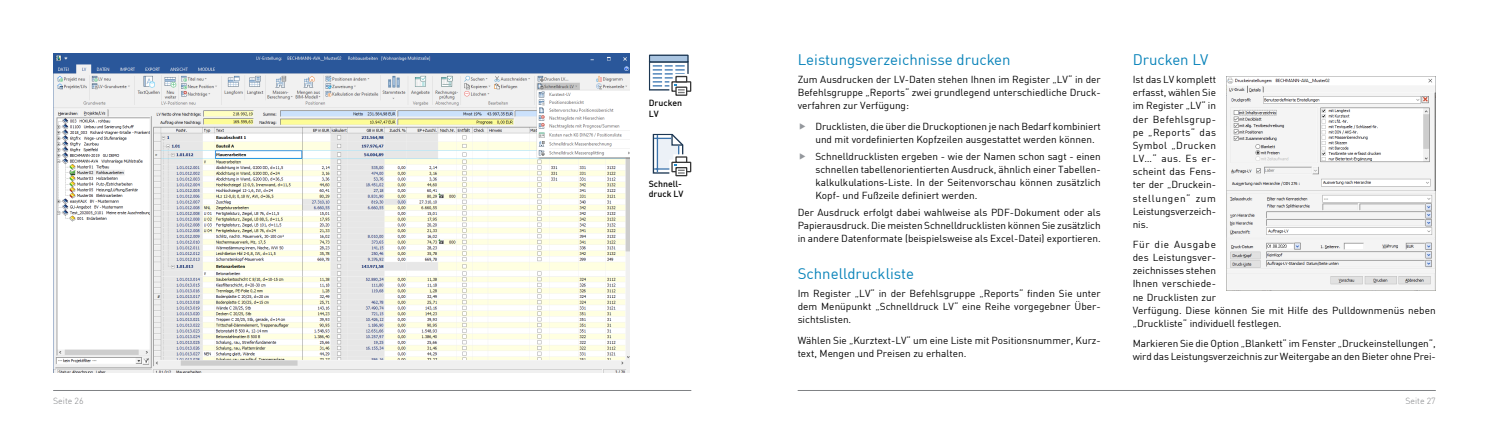
<style>
.page{position:relative;width:1489px;height:426px;background:#fff}
.page>*{position:absolute;margin:0;border:0;box-sizing:border-box;transform-origin:0 0}
.t1{font:15px "DIN Offc";color:#0782b9}
.t2{font:10px/13.1px "DIN Offc";color:#000;text-align:justify}
.t3{font:500 8.75px/10.5px "DIN Offc";color:#000}
.t4{font:300 8.75px "DIN Offc";color:#808285}
</style>
<div class="page">
<hr style="left:53px;top:390px;width:638px;height:1px;background:#808285">
<hr style="left:797px;top:390px;width:638px;height:1px;background:#808285">
<div style="left:649px;top:55px;width:39px;height:7px;background:#aac5e1"></div>
<div style="left:648px;top:54px;width:40px;height:8px;border:1px solid #1c3753"></div>
<div style="left:671px;top:81px;width:20px;height:11px;border:1px solid #383838"></div>
<svg style="left:648px;top:61px;width:40px;height:35px"></svg>
<div style="left:671px;top:161px;width:20px;height:11px;border:1px solid #383838"></div>
<svg style="left:652px;top:133px;width:36px;height:43px"></svg>
<img style="left:53px;top:53px;width:577px;height:319px">
<img style="left:1226px;top:76px;width:209px;height:213px">
<p class="t3" style="left:648px;top:97px;width:35px">Drucken<br>LV</p>
<p class="t3" style="left:648px;top:178px;width:36px">Schnell&shy;druck LV</p>
<h1 class="t1" style="left:797px;top:50px;width:214px">Leistungsverzeichnisse drucken</h1>
<p class="t2" style="left:797px;top:73px;width:304px">Zum Ausdrucken der LV-Daten stehen Ihnen im Register „LV“ in der Befehlsgruppe „Reports“ zwei grundlegend unterschiedliche Druck&shy;verfahren zur Verfügung:</p>
<p class="t2" style="left:815px;top:119px;width:287px">Drucklisten, die über die Druckoptionen je nach Bedarf kombiniert und mit vordefinierten Kopfzeilen ausgestattet werden können.</p>
<p class="t2" style="left:815px;top:149px;width:287px">Schnelldrucklisten ergeben - wie der Namen schon sagt - einen schnellen tabellenorientierten Ausdruck, ähnlich einer Tabellen&shy;kalkulkulations-Liste. In der Seitenvorschau können zusätzlich Kopf- und Fußzeile definiert werden.</p>
<p class="t2" style="left:797px;top:205px;width:304px">Der Ausdruck erfolgt dabei wahlweise als PDF-Dokument oder als Papierausdruck. Die meisten Schnelldrucklisten können Sie zusätzlich in andere Datenformate (beispielsweise als Excel-Datei) exportieren.</p>
<h1 class="t1" style="left:797px;top:263px;width:118px">Schnelldruckliste</h1>
<p class="t2" style="left:797px;top:286px;width:304px">Im Register „LV“ in der Befehlsgruppe „Reports“ finden Sie unter dem Menüpunkt „Schnelldruck LV“ eine Reihe vorgegebner Über&shy;sichtslisten.</p>
<p class="t2" style="left:797px;top:333px;width:304px">Wählen Sie „Kurztext-LV“ um eine Liste mit Positionsnummer, Kurz&shy;text, Mengen und Preisen zu erhalten.</p>
<h1 class="t1" style="left:1132px;top:50px;width:77px">Drucken LV</h1>
<p class="t2" style="left:1132px;top:73px;width:85px">Ist das LV komplett erfasst, wählen Sie im Register „LV“ in der Befehlsgrup&shy;pe „Reports“ das Symbol „Drucken LV… “ aus. Es er&shy;scheint das Fens&shy;ter der „Druckein&shy;stellungen“ zum Leistungsverzeich&shy;nis.</p>
<p class="t2" style="left:1132px;top:237px;width:304px;text-align:left">Für die Ausgabe<br>des Leistungsver-<br>zeichnisses stehen<br>Ihnen verschiede-<br>ne Drucklisten zur<br>Verfügung. Diese können Sie mit Hilfe des Pulldownmenüs neben „Druckliste“ individuell festlegen.</p>
<p class="t2" style="left:1132px;top:336px;width:304px">Markieren Sie die Option „Blankett“ im Fenster „Druckeinstellungen“, wird das Leistungsverzeichnis zur Weitergabe an den Bieter ohne Prei-</p>
<p class="t4" style="left:53px;top:394px;width:32px">Seite 26</p>
<p class="t4" style="left:1405px;top:394px;width:32px">Seite 27</p>
</div>
